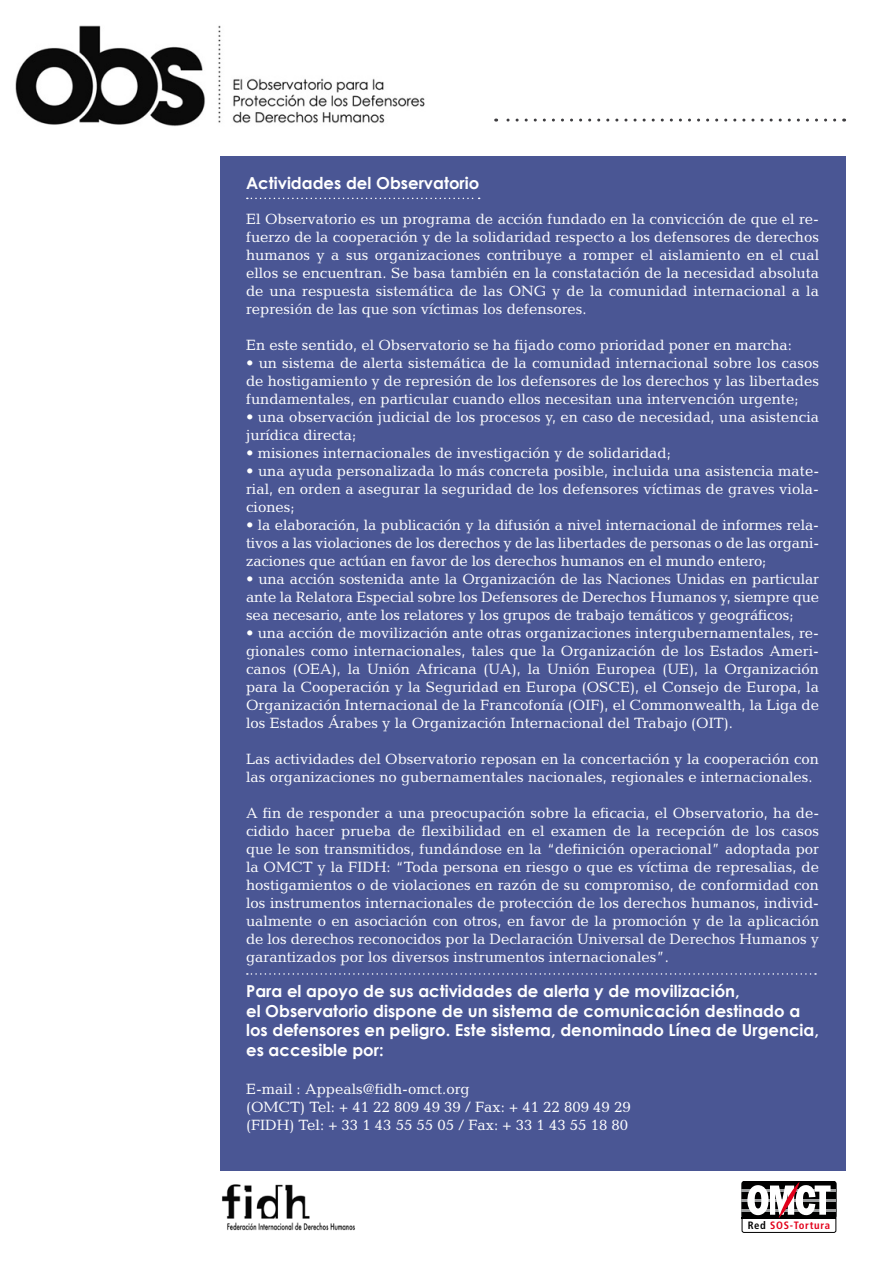
<style>
.page{position:relative;width:893px;height:1263px;background:#fff}
.page>*{position:absolute;margin:0;border:0;box-sizing:border-box;transform-origin:0 0}
.t1{font:700 16.5px/19.8px "Century Gothic";color:#fff}
.t2{font:15px/18px "Candida Std";color:#fff;text-align:justify}
.t3{font:700 condensed 10.65px "Frutiger";letter-spacing:.065em;color:#e2001a}
.s1{color:#000}
</style>
<div class="page">
<div style="left:220px;top:156px;width:625px;height:1014px;background:#4a5694"></div>
<svg style="left:247px;top:198px;width:233px;height:1px"></svg>
<svg style="left:247px;top:973px;width:569px;height:2px"></svg>
<img style="left:222px;top:1184px;width:133px;height:47px">
<div style="left:742px;top:1181px;width:94px;height:52px;border:1px solid #000;border-radius:2px"></div>
<hr style="left:742px;top:1217px;width:94px;height:1px;background:#000">
<div style="left:742px;top:1181px;width:94px;height:37px;background:#000;border-radius:2px"></div>
<div style="left:742px;top:1181px;width:94px;height:37px;border:1px solid #000;border-radius:2px"></div>
<hr style="left:742px;top:1189px;width:94px;height:2px;background:#9c9e9f">
<hr style="left:742px;top:1199px;width:94px;height:2px;background:#9c9e9f">
<hr style="left:742px;top:1209px;width:94px;height:2px;background:#9c9e9f">
<svg style="left:747px;top:1181px;width:84px;height:37px"></svg>
<svg style="left:496px;top:119px;width:339px;height:3px"></svg>
<img style="left:15px;top:25px;width:410px;height:102px">
<p class="t1" style="left:246px;top:173px;width:235px">Actividades del Observatorio</p>
<p class="t2" style="left:246px;top:209px;width:574px">El Observatorio es un programa de acción fundado en la convicción de que el re&shy;fuerzo de la cooperación y de la solidaridad respecto a los defensores de derechos humanos y a sus organizaciones contribuye a romper el aislamiento en el cual ellos se encuentran. Se basa también en la constatación de la necesidad absoluta de una respuesta sistemática de las ONG y de la comunidad internacional a la represión de las que son víctimas los defensores.</p>
<p class="t2" style="left:246px;top:335px;width:547px">En este sentido, el Observatorio se ha fijado como prioridad poner en marcha:</p>
<p class="t2" style="left:246px;top:353px;width:574px">• un sistema de alerta sistemática de la comunidad internacional sobre los casos de hostigamiento y de represión de los defensores de los derechos y las libertades fundamentales, en particular cuando ellos necesitan una intervención urgente;</p>
<p class="t2" style="left:246px;top:407px;width:574px">• una observación judicial de los procesos y, en caso de necesidad, una asistencia jurídica directa;</p>
<p class="t2" style="left:246px;top:443px;width:426px">• misiones internacionales de investigación y de solidaridad;</p>
<p class="t2" style="left:246px;top:461px;width:575px">• una ayuda personalizada lo más concreta posible, incluida una asistencia mate&shy;rial, en orden a asegurar la seguridad de los defensores víctimas de graves viola&shy;ciones;</p>
<p class="t2" style="left:246px;top:515px;width:575px">• la elaboración, la publicación y la difusión a nivel internacional de informes rela&shy;tivos a las violaciones de los derechos y de las libertades de personas o de las organi&shy;zaciones que actúan en favor de los derechos humanos en el mundo entero;</p>
<p class="t2" style="left:246px;top:569px;width:574px">• una acción sostenida ante la Organización de las Naciones Unidas en particular ante la Relatora Especial sobre los Defensores de Derechos Humanos y, siempre que sea necesario, ante los relatores y los grupos de trabajo temáticos y geográficos;</p>
<p class="t2" style="left:246px;top:623px;width:575px">• una acción de movilización ante otras organizaciones intergubernamentales, re&shy;gionales como internacionales, tales que la Organización de los Estados Ameri&shy;canos (OEA), la Unión Africana (UA), la Unión Europea (UE), la Organización para la Cooperación y la Seguridad en Europa (OSCE), el Consejo de Europa, la Organización Internacional de la Francofonía (OIF), el Commonwealth, la Liga de los Estados Árabes y la Organización Internacional del Trabajo (OIT).</p>
<p class="t2" style="left:246px;top:749px;width:574px">Las actividades del Observatorio reposan en la concertación y la cooperación con las organizaciones no gubernamentales nacionales, regionales e internacionales.</p>
<p class="t2" style="left:246px;top:803px;width:575px">A fin de responder a una preocupación sobre la eficacia, el Observatorio, ha de&shy;cidido hacer prueba de flexibilidad en el examen de la recepción de los casos que le son transmitidos, fundándose en la “definición operacional” adoptada por la OMCT y la FIDH: “Toda persona en riesgo o que es víctima de represalias, de hostigamientos o de violaciones en razón de su compromiso, de conformidad con los instrumentos internacionales de protección de los derechos humanos, individ&shy;ualmente o en asociación con otros, en favor de la promoción y de la aplicación de los derechos reconocidos por la Declaración Universal de Derechos Humanos y garantizados por los diversos instrumentos internacionales”.</p>
<p class="t1" style="left:246px;top:980px;width:574px">Para el apoyo de sus actividades de alerta y de movilización,<br>el Observatorio dispone de un sistema de comunicación destinado a los defensores en peligro. Este sistema, denominado Línea de Urgencia, es accesible por:</p>
<p class="t2" style="left:246px;top:1080px;width:386px;text-align:left">E-mail : Appeals@fidh-omct.org<br>(OMCT) Tel: + 41 22 809 49 39 / Fax: + 41 22 809 49 29 (FIDH) Tel: + 33 1 43 55 55 05 / Fax: + 33 1 43 55 18 80</p>
<p class="t3" style="left:748px;top:1219px;width:84px"><span class="s1">Red</span> SOS-Tortura</p>
</div>
